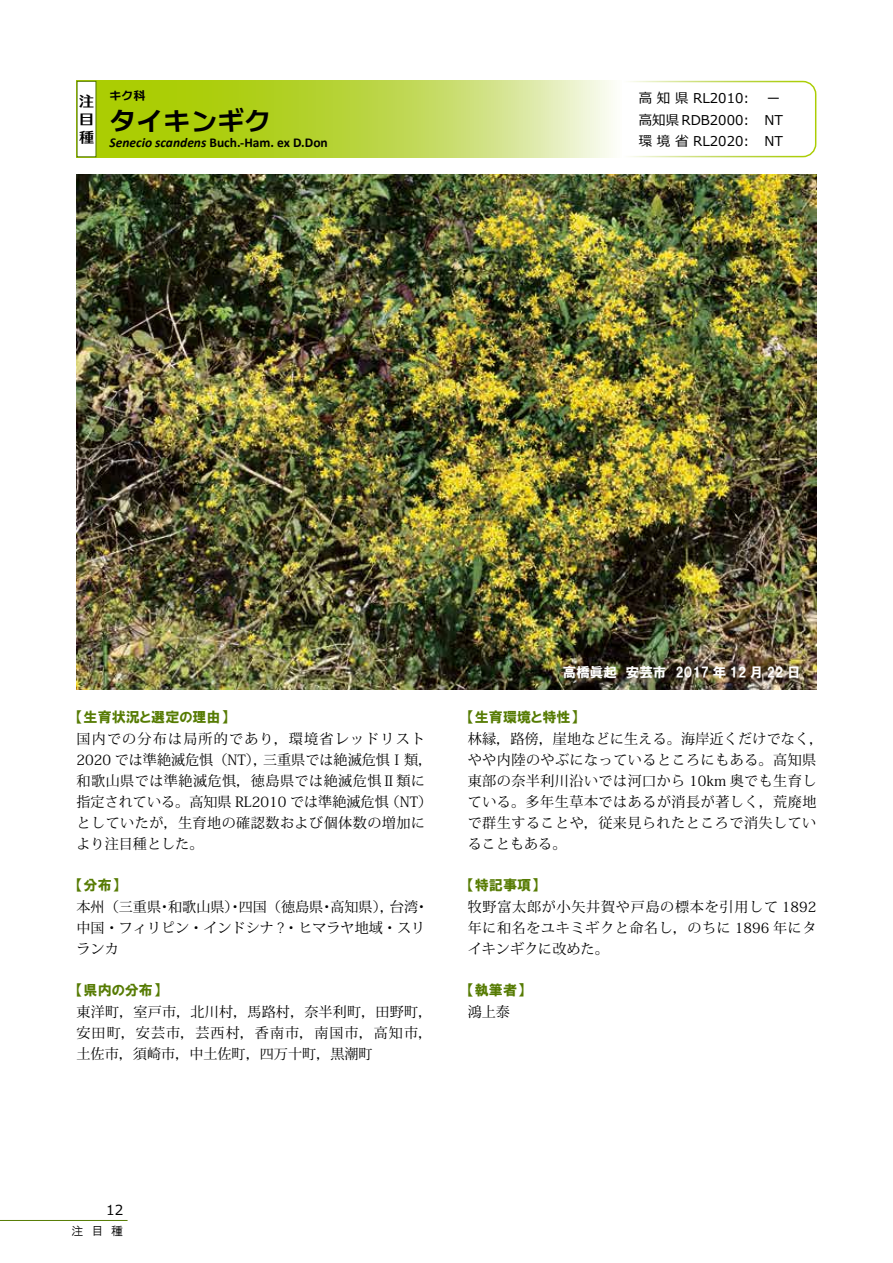
<style>
.page{position:relative;width:893px;height:1263px;background:#fff}
.page>*{position:absolute;margin:0;border:0;box-sizing:border-box;transform-origin:0 0}
.t1{font:27px "TA Universal Line DSP E";color:#000}
.t2{font:15px/18px "Printemps E";color:#000;text-align:justify}
.t3{font:14.1px/21px "Koz Min Pr 6 N";letter-spacing:.03em;color:#000}
.t4{font:14.1px/21px "Koz Min Pr 6 N";color:#000}
.t5{font:14.1px "HGP Soei Kakugothic UB";color:#567b03}
.t6{font:13.8px "Meiryo";color:#000}
.t7{font:13.5px/21.6px "Meiryo";color:#000}
.t8{font:700 13.5px "Calibri";color:#000}
.t9{font:13.5px "HGP Soei Kakugothic UB";color:#fff}
.t10{font:12px "HGP Gothic M";color:#000}
.t11{font:12px "TA Universal Line DSP E";color:#000}
.s1{font-style:italic}
</style>
<div class="page">
<hr style="left:0;top:1220px;width:128px;height:1px;background:#567b03">
<svg style="left:628px;top:80px;width:189px;height:78px"></svg>
<svg style="left:97px;top:81px;width:516px;height:76px;background:#c0d950"></svg>
<div style="left:77px;top:81px;width:20px;height:76px;border:1px solid #567b03"></div>
<img style="left:77px;top:174px;width:739px;height:516px">
<p class="t2" style="left:79px;top:92px;width:16px">注目種</p>
<p class="t11" style="left:109px;top:89px;width:37px">キク科</p>
<p class="t8" style="left:109px;top:133px;width:220px"><span class="s1">Senecio scandens</span> Buch.-Ham. ex D.Don</p>
<p class="t7" style="left:639px;top:131px;width:112px">環境省 RL2020:</p>
<p class="t7" style="left:639px;top:88px;width:112px">高知県 RL2010:</p>
<h1 class="t1" style="left:109px;top:107px;width:163px">タイキンギク</h1>
<p class="t7" style="left:639px;top:110px;width:112px">高知県 RDB2000:</p>
<p class="t7" style="left:764px;top:88px;width:20px">ー<br>NT<br>NT</p>
<p class="t9" style="left:563px;top:666px;width:239px">高橋眞起　安芸市　2017 年 12 月 22 日</p>
<p class="t5" style="left:77px;top:710px;width:153px">【生育状況と選定の理由】</p>
<p class="t3" style="left:77px;top:728px;width:357px">国内での分布は局所的であり，環境省レッドリスト<br>2020 では準絶滅危惧（NT），三重県では絶滅危惧Ⅰ類，和歌山県では準絶滅危惧，徳島県では絶滅危惧Ⅱ類に指定されている。高知県 RL2010 では準絶滅危惧（NT）としていたが，生育地の確認数および個体数の増加により注目種とした。</p>
<p class="t5" style="left:77px;top:878px;width:44px">【分布】</p>
<p class="t4" style="left:77px;top:896px;width:354px">本州（三重県・和歌山県）・四国（徳島県・高知県），台湾・中国・フィリピン・インドシナ ?・ヒマラヤ地域・スリランカ</p>
<p class="t5" style="left:77px;top:983px;width:85px">【県内の分布】</p>
<p class="t3" style="left:77px;top:1001px;width:357px;text-align:justify">東洋町，室戸市，北川村，馬路村，奈半利町，田野町，安田町，安芸市，芸西村，香南市，南国市，高知市，土佐市，須崎市，中土佐町，四万十町，黒潮町</p>
<p class="t5" style="left:468px;top:710px;width:111px">【生育環境と特性】</p>
<p class="t3" style="left:468px;top:728px;width:357px">林縁，路傍，崖地などに生える。海岸近くだけでなく，やや内陸のやぶになっているところにもある。高知県東部の奈半利川沿いでは河口から 10km 奥でも生育している。多年生草本ではあるが消長が著しく，荒廃地で群生することや，従来見られたところで消失していることもある。</p>
<p class="t5" style="left:468px;top:878px;width:72px">【特記事項】</p>
<p class="t3" style="left:468px;top:896px;width:350px;text-align:justify">牧野富太郎が小矢井賀や戸島の標本を引用して 1892年に和名をユキミギクと命名し，のちに 1896 年にタイキンギクに改めた。</p>
<p class="t5" style="left:468px;top:983px;width:58px">【執筆者】</p>
<p class="t3" style="left:468px;top:1001px;width:44px">鴻上泰</p>
<p class="t6" style="left:106px;top:1200px;width:19px">12</p>
<p class="t10" style="left:71px;top:1225px;width:53px">注　目　種</p>
</div>
